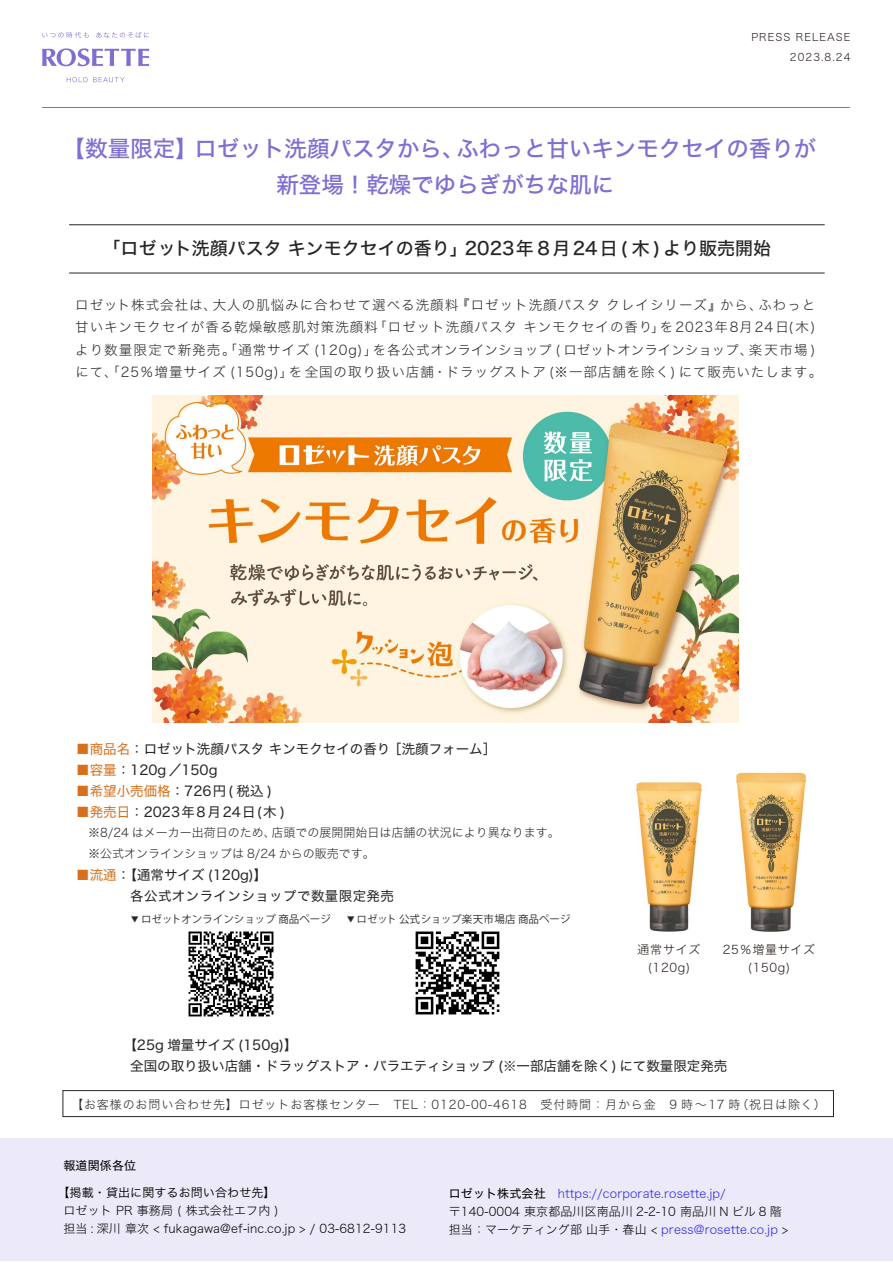
<style>
.page{position:relative;width:893px;height:1263px;background:#fff}
.page>*{position:absolute;margin:0;border:0;box-sizing:border-box;transform-origin:0 0}
.t1{font:22.5px/36px "Hira Kaku Std W5";color:#806ed2;text-align:center}
.t2{font:18px "Hira Kaku Std W5";color:#262626}
.t3{font:13.5px/22.5px "Hira Kaku Std W2";letter-spacing:.07em;color:#262626}
.t4{font:13.5px/21px "Hira Kaku Std W4";color:#262626}
.t5{font:13.5px/21px "Hira Kaku Std W4";letter-spacing:.03em;color:#262626}
.t6{font:13.5px "Hira Kaku Std W4";letter-spacing:.02em;color:#262626}
.t7{font:12px/18px "Hira Kaku Std W2";letter-spacing:.01em;color:#000}
.t8{font:12px/21px "Hira Kaku Std W2";color:#262626}
.t9{font:12px "Hira Kaku Std W2";letter-spacing:.075em;color:#262626}
.t10{font:12px/18px "Hira Kaku Std W2";letter-spacing:.06em;color:#231815;text-align:center}
.t11{font:12px "Hira Kaku Std W3";letter-spacing:.01em;color:#000}
.t12{font:12px "Hira Kaku Std W4";letter-spacing:.01em;color:#000}
.t13{font:10.5px "Koz Go Pr 6 N";color:#262626}
.t14{font:10.5px/19.5px "Hira Kaku Std W2";letter-spacing:.1em;color:#231815;text-align:right}
.s1{color:#d6701d}
.s2{font-size:7.5px}
.s3{font-family:"Hira Kaku Std W4"}
.s4{color:#2626e8}
</style>
<div class="page">
<svg style="left:67px;top:77px;width:58px;height:5px"></svg>
<svg style="left:42px;top:48px;width:107px;height:18px"></svg>
<svg style="left:42px;top:32px;width:47px;height:6px"></svg>
<svg style="left:96px;top:32px;width:53px;height:6px"></svg>
<hr style="left:42px;top:107px;width:808px;height:1px;background:#806ed2">
<div style="left:0;top:1138px;width:893px;height:123px;background:#ece9f8"></div>
<hr style="left:69px;top:273px;width:756px;height:1px;background:#262626">
<hr style="left:69px;top:224px;width:756px;height:1px;background:#262626">
<div style="left:63px;top:1090px;width:771px;height:27px;border:1px solid #262626"></div>
<img style="left:636px;top:782px;width:66px;height:150px">
<img style="left:736px;top:772px;width:71px;height:160px">
<img style="left:153px;top:395px;width:586px;height:328px">
<img style="left:415px;top:931px;width:85px;height:84px">
<img style="left:188px;top:931px;width:86px;height:86px">
<p class="t14" style="left:751px;top:27px;width:101px">PRESS RELEASE<br>2023.8.24</p>
<h1 class="t1" style="left:63px;top:131px;width:755px">【数量限定】ロゼット洗顔パスタから、ふわっと甘いキンモクセイの香りが新登場！乾燥でゆらぎがちな肌に</h1>
<h2 class="t2" style="left:103px;top:235px;width:670px">「ロゼット洗顔パスタ キンモクセイの香り」2023年 8月24日( 木 )より販売開始</h2>
<p class="t3" style="left:75px;top:293px;width:748px">ロゼット株式会社は、大人の肌悩みに合わせて選べる洗顔料『ロゼット洗顔パスタ クレイシリーズ』から、ふわっと甘いキンモクセイが香る乾燥敏感肌対策洗顔料「ロゼット洗顔パスタ キンモクセイの香り」を2023年8月 24日(木)より数量限定で新発売。「通常サイズ (120g)」を各公式オンラインショップ ( ロゼットオンラインショップ、楽天市場 )にて、「25％増量サイズ (150g)」を全国の取り扱い店舗・ドラッグストア (※一部店舗を除く) にて販売いたします。</p>
<p class="t4" style="left:76px;top:739px;width:421px"><span class="s1">■商品名</span>：ロゼット洗顔パスタ キンモクセイの香り ［洗顔フォーム］</p>
<p class="t4" style="left:76px;top:760px;width:143px"><span class="s1">■容量</span>：120g／150g</p>
<p class="t4" style="left:76px;top:781px;width:197px"><span class="s1">■希望小売価格</span>：726円( 税込 )</p>
<p class="t6" style="left:76px;top:802px;width:210px"><span class="s1">■発売日</span>：2023年8月24日(木 )</p>
<p class="t8" style="left:76px;top:822px;width:485px">　※8/24 はメーカー出荷日のため、店頭での展開開始日は店舗の状況により異なります。　※公式オンラインショップは 8/24 からの販売です。</p>
<p class="t5" style="left:130px;top:865px;width:265px;text-indent:-54px"><span class="s1">■流通</span>：【通常サイズ (120g)】<br>各公式オンラインショップで数量限定発売</p>
<p class="t13" style="left:131px;top:913px;width:201px"><span class="s2">▼</span> ロゼットオンラインショップ 商品ページ</p>
<p class="t13" style="left:347px;top:913px;width:225px"><span class="s2">▼</span> ロゼット 公式ショップ楽天市場店 商品ページ</p>
<p class="t10" style="left:638px;top:940px;width:64px">通常サイズ(120g)</p>
<p class="t10" style="left:723px;top:940px;width:94px">25％増量サイズ(150g)</p>
<p class="t4" style="left:130px;top:1034px;width:599px;text-indent:-7px">【25g 増量サイズ (150g)】<br>全国の取り扱い店舗・ドラッグストア・バラエティショップ (※一部店舗を除く) にて数量限定発売</p>
<p class="t9" style="left:71px;top:1095px;width:756px">【お客様のお問い合わせ先】ロゼットお客様センター　TEL：0120-00-4618　受付時間：月から金　9 時～17 時（祝日は除く）</p>
<p class="t12" style="left:64px;top:1156px;width:74px">報道関係各位</p>
<p class="t11" style="left:58px;top:1183px;width:220px">【掲載・貸出に関するお問い合わせ先】</p>
<p class="t7" style="left:64px;top:1201px;width:344px">ロゼット PR 事務局 ( 株式会社エフ内 )<br>担当 : 深川 章次 &lt; fukagawa@ef-inc.co.jp &gt; / 03-6812-9113</p>
<p class="t7" style="left:449px;top:1184px;width:341px"><span class="s3">ロゼット株式会社　</span><span class="s4">https://corporate.rosette.jp/</span>〒140-0004 東京都品川区南品川 2-2-10 南品川 N ビル 8 階担当：マーケティング部 山手・春山 &lt; <span class="s4">press@rosette.co.jp</span> &gt;</p>
</div>
